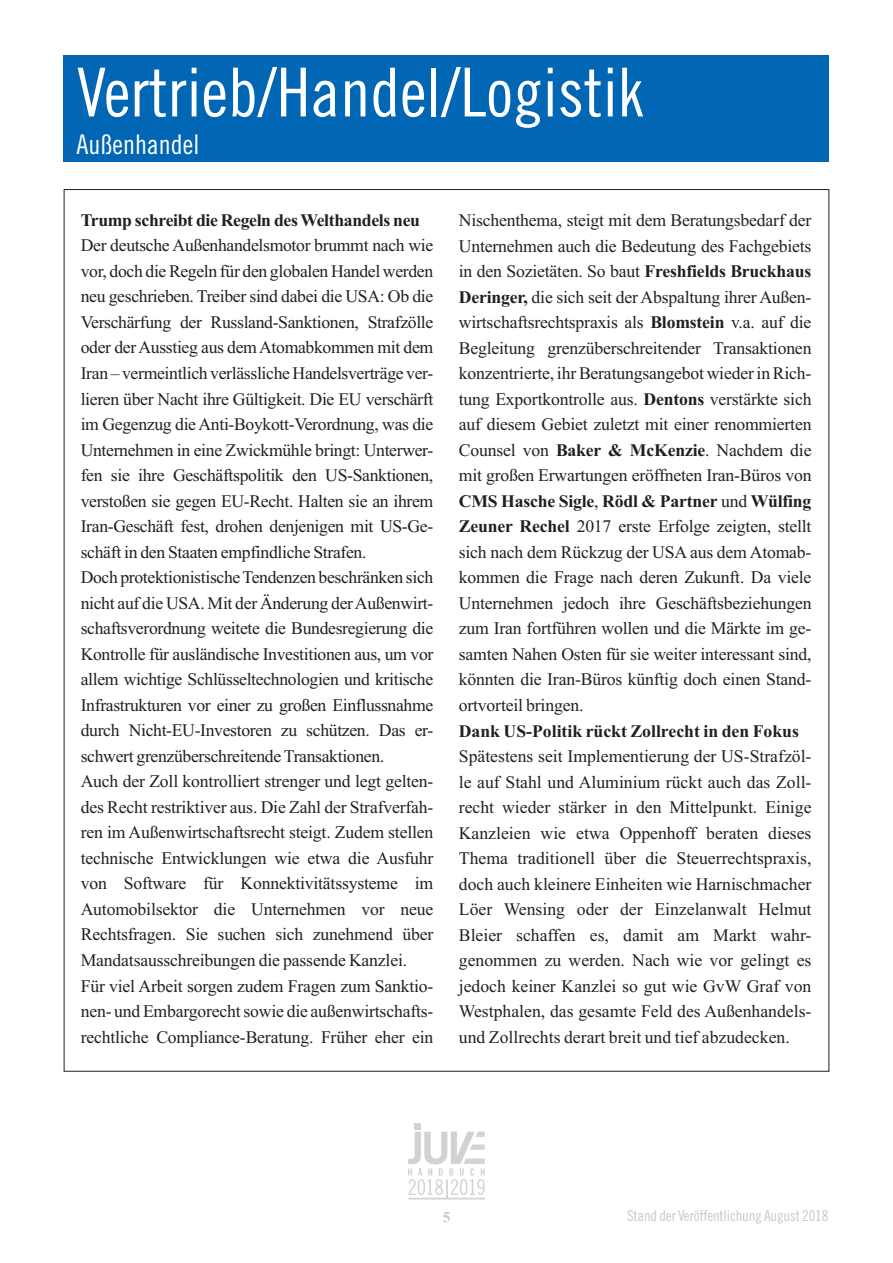
<style>
.page{position:relative;width:893px;height:1263px;background:#fff}
.page>*{position:absolute;margin:0;border:0;box-sizing:border-box;transform-origin:0 0}
.t1{font:67.5px "Trade Gothic LT Std Cn 18";color:#fff}
.t2{font:27px "Trade Gothic LT Std Cn 18";color:#fff}
.t3{font:17.7px/25.5px "Juve Times New Roman";letter-spacing:-.02em;color:#231f20;text-align:justify}
.t4{font:700 17.7px "Juve Times New Roman";letter-spacing:-.02em;color:#231f20}
.t5{font:700 17.7px "Juve Times New Roman";color:#231f20}
.t6{font:15px "Trade Gothic LT Std Cn 18";letter-spacing:-.01em;color:#c7c8ca}
.t7{font:700 15px "Juve Times New Roman";color:#c7c8ca}
.s1{font-weight:700}
</style>
<div class="page">
<svg style="left:408px;top:1123px;width:77px;height:76px"></svg>
<div style="left:64px;top:55px;width:765px;height:107px;background:#0166b3"></div>
<h1 class="t1" style="left:77px;top:52px;width:569px">Vertrieb/Handel/Logistik</h1>
<h2 class="t2" style="left:77px;top:128px;width:124px">Außenhandel</h2>
<p class="t4" style="left:81px;top:210px;width:341px">Trump schreibt die Regeln des Welthandels neu</p>
<p class="t3" style="left:81px;top:233px;width:354px;text-align:left">Der deutsche Außenhandelsmotor brummt nach wie vor, doch die Regeln für den globalen Handel werden neu geschrieben. Treiber sind dabei die USA: Ob die Verschärfung der Russland-Sanktionen, Strafzölle oder der Ausstieg aus dem Atomabkommen mit dem Iran – vermeintlich verlässliche Handelsverträge ver&shy;lieren über Nacht ihre Gültigkeit. Die EU verschärft im Gegenzug die Anti-Boykott-Verordnung, was die Unternehmen in eine Zwickmühle bringt: Unterwer&shy;fen sie ihre Geschäftspolitik den US-Sanktionen, verstoßen sie gegen EU-Recht. Halten sie an ihrem Iran-Geschäft fest, drohen denjenigen mit US-Ge&shy;schäft in den Staaten empfindliche Strafen.<br>Doch protektionistische Tendenzen beschränken sich nicht auf die USA. Mit der Änderung der Außenwirt&shy;schaftsverordnung weitete die Bundesregierung die Kontrolle für ausländische Investitionen aus, um vor allem wichtige Schlüsseltechnologien und kritische Infrastrukturen vor einer zu großen Einflussnahme durch Nicht-EU-Investoren zu schützen. Das er&shy;schwert grenzüberschreitende Transaktionen.<br>Auch der Zoll kontrolliert strenger und legt gelten&shy;des Recht restriktiver aus. Die Zahl der Strafverfah&shy;ren im Außenwirtschaftsrecht steigt. Zudem stellen technische Entwicklungen wie etwa die Ausfuhr von Software für Konnektivitätssysteme im Automobilsektor die Unternehmen vor neue Rechtsfragen. Sie suchen sich zunehmend über Mandatsausschreibungen die passende Kanzlei.<br>Für viel Arbeit sorgen zudem Fragen zum Sanktio&shy;nen- und Embargorecht sowie die außenwirtschafts&shy;rechtliche Compliance-Beratung. Früher eher ein</p>
<p class="t3" style="left:459px;top:207px;width:354px">Nischenthema, steigt mit dem Beratungsbedarf der Unternehmen auch die Bedeutung des Fachgebiets in den Sozietäten. So baut <span class="s1">Freshfields Bruckhaus Deringer,</span> die sich seit der Abspaltung ihrer Außen&shy;wirtschaftsrechtspraxis als <span class="s1">Blomstein</span> v.a. auf die Begleitung grenzüberschreitender Transaktionen konzentrierte, ihr Beratungsangebot wieder in Rich&shy;tung Exportkontrolle aus. <span class="s1">Dentons</span> verstärkte sich auf diesem Gebiet zuletzt mit einer renommierten Counsel von <span class="s1">Baker &amp; McKenzie</span>. Nachdem die mit großen Erwartungen eröffneten Iran-Büros von <span class="s1">CMS Hasche Sigle</span>, <span class="s1">Rödl &amp; Partner</span> und <span class="s1">Wülfing Zeuner Rechel</span> 2017 erste Erfolge zeigten, stellt sich nach dem Rückzug der USA aus dem Atomab&shy;kommen die Frage nach deren Zukunft. Da viele Unternehmen jedoch ihre Geschäftsbeziehungen zum Iran fortführen wollen und die Märkte im ge&shy;samten Nahen Osten für sie weiter interessant sind, könnten die Iran-Büros künftig doch einen Stand&shy;ortvorteil bringen.</p>
<p class="t5" style="left:459px;top:721px;width:342px">Dank US-Politik rückt Zollrecht in den Fokus</p>
<p class="t3" style="left:459px;top:743px;width:354px">Spätestens seit Implementierung der US-Strafzöl&shy;le auf Stahl und Aluminium rückt auch das Zoll&shy;recht wieder stärker in den Mittelpunkt. Einige Kanzleien wie etwa Oppenhoff beraten dieses Thema traditionell über die Steuerrechtspraxis, doch auch kleinere Einheiten wie Harnischmacher Löer Wensing oder der Einzelanwalt Helmut Bleier schaffen es, damit am Markt wahr&shy;genommen zu werden. Nach wie vor gelingt es jedoch keiner Kanzlei so gut wie GvW Graf von Westphalen, das gesamte Feld des Außenhandels&shy;und Zollrechts derart breit und tief abzudecken.</p>
<p class="t7" style="left:443px;top:1209px;width:9px">5</p>
<p class="t6" style="left:627px;top:1207px;width:203px">Stand der Veröffentlichung August 2018</p>
</div>
